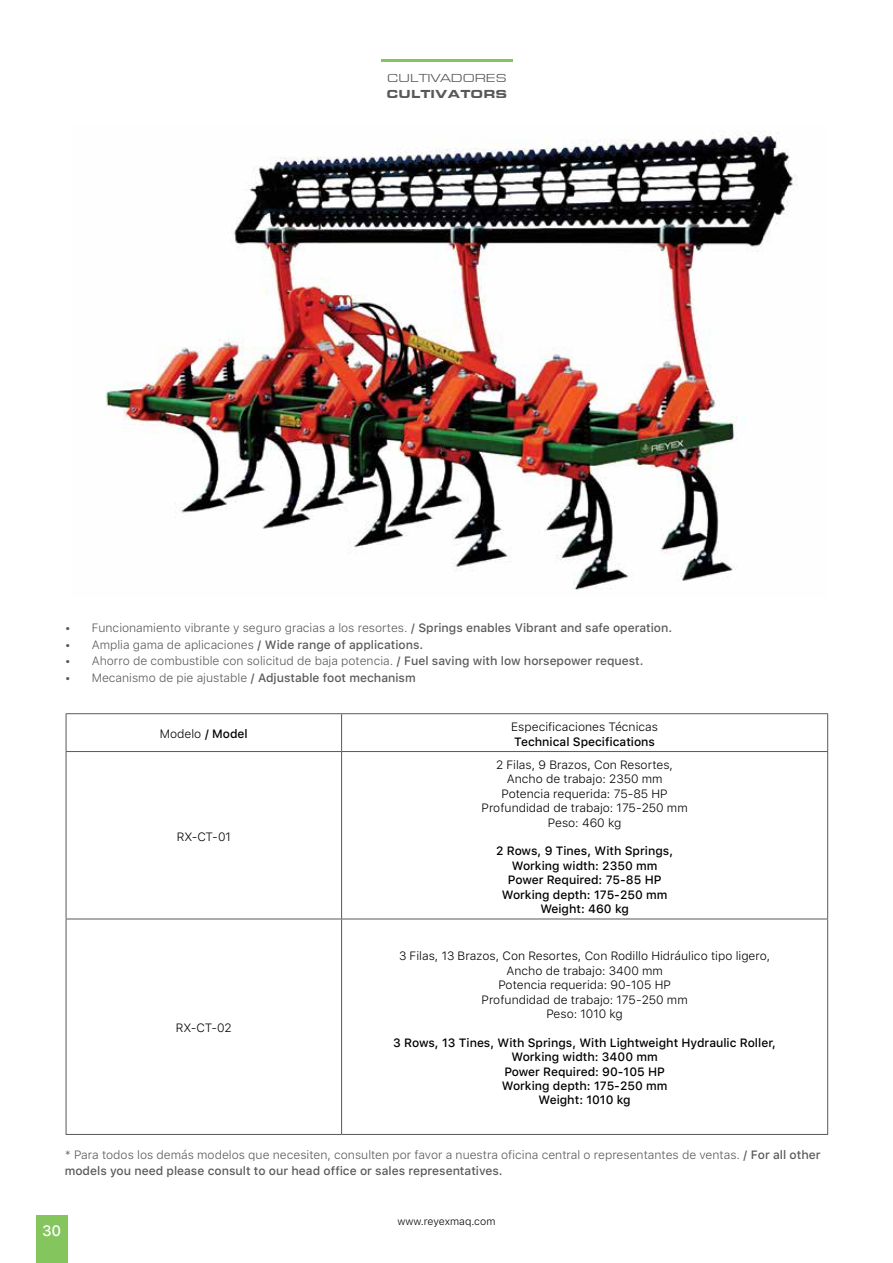
<style>
.page{position:relative;width:893px;height:1263px;background:#fff}
.page>*{position:absolute;margin:0;border:0;box-sizing:border-box;transform-origin:0 0}
.t1{font:500 15px "SFUI Text";color:#fff}
.t2{font:300 12px/16.5px "SFUI Text";color:#58595b}
.t3{font:300 12px/14.4px "SFUI Text";color:#000;text-align:center}
.t4{font:500 12px/14.4px "SFUI Text";color:#000;text-align:center}
.t5{font:12px "Eurostile Extended";color:#58595b}
.t6{font:900 12px "Eurostile Extended";color:#58595b}
.t7{font:300 10.5px "SFUI Text";color:#000}
.s1{font-weight:500}
</style>
<div class="page">
<div style="left:36px;top:1215px;width:32px;height:48px;background:#85c55d"></div>
<img style="left:105px;top:131px;width:693px;height:459px">
<hr style="left:381px;top:60px;width:132px;height:2px;background:#85c55d">
<hr style="left:66px;top:713px;width:276px;height:1px;background:#58595b">
<hr style="left:66px;top:714px;width:1px;height:37px;background:#58595b">
<hr style="left:342px;top:713px;width:486px;height:1px;background:#58595b">
<hr style="left:341px;top:714px;width:1px;height:37px;background:#58595b">
<hr style="left:827px;top:714px;width:1px;height:37px;background:#58595b">
<hr style="left:66px;top:751px;width:276px;height:1px;background:#58595b">
<hr style="left:66px;top:752px;width:1px;height:166px;background:#58595b">
<hr style="left:342px;top:751px;width:486px;height:1px;background:#58595b">
<hr style="left:341px;top:752px;width:1px;height:166px;background:#58595b">
<hr style="left:827px;top:752px;width:1px;height:166px;background:#58595b">
<hr style="left:66px;top:918px;width:276px;height:1px;background:#58595b">
<hr style="left:66px;top:919px;width:1px;height:215px;background:#58595b">
<hr style="left:342px;top:918px;width:486px;height:1px;background:#58595b">
<hr style="left:341px;top:919px;width:1px;height:215px;background:#58595b">
<hr style="left:827px;top:919px;width:1px;height:215px;background:#58595b">
<hr style="left:66px;top:1134px;width:276px;height:1px;background:#58595b">
<hr style="left:342px;top:1134px;width:486px;height:1px;background:#58595b">
<p class="t5" style="left:387px;top:71px;width:121px">CULTIVADORES</p>
<p class="t6" style="left:387px;top:87px;width:122px">CULTIVATORS</p>
<p class="t2" style="left:65px;top:619px;width:609px">• Funcionamiento vibrante y seguro gracias a los resortes. <span class="s1">/ Springs enables Vibrant and safe operation.</span></p>
<p class="t2" style="left:65px;top:636px;width:360px">• Amplia gama de aplicaciones <span class="s1">/ Wide range of applications.</span></p>
<p class="t2" style="left:65px;top:652px;width:580px">• Ahorro de combustible con solicitud de baja potencia. <span class="s1">/ Fuel saving with low horsepower request.</span></p>
<p class="t2" style="left:65px;top:669px;width:353px">• Mecanismo de pie ajustable <span class="s1">/ Adjustable foot mechanism</span></p>
<p class="t3" style="left:160px;top:726px;width:90px">Modelo <span class="s1">/ Model</span></p>
<p class="t3" style="left:177px;top:829px;width:56px">RX-CT-01</p>
<p class="t3" style="left:176px;top:1020px;width:57px">RX-CT-02</p>
<p class="t3" style="left:511px;top:719px;width:148px">Especificaciones Técnicas</p>
<p class="t4" style="left:514px;top:733px;width:142px">Technical Specifications</p>
<p class="t3" style="left:482px;top:757px;width:208px">2 Filas, 9 Brazos, Con Resortes,<br>Ancho de trabajo: 2350 mm<br>Potencia requerida: 75-85 HP<br>Profundidad de trabajo: 175-250 mm<br>Peso: 460 kg</p>
<p class="t4" style="left:496px;top:843px;width:179px">2 Rows, 9 Tines, With Springs,<br>Working width: 2350 mm<br>Power Required: 75-85 HP<br>Working depth: 175-250 mm<br>Weight: 460 kg</p>
<p class="t3" style="left:399px;top:948px;width:373px">3 Filas, 13 Brazos, Con Resortes, Con Rodillo Hidráulico tipo ligero, Ancho de trabajo: 3400 mm<br>Potencia requerida: 90-105 HP<br>Profundidad de trabajo: 175-250 mm<br>Peso: 1010 kg</p>
<p class="t4" style="left:393px;top:1035px;width:384px">3 Rows, 13 Tines, With Springs, With Lightweight Hydraulic Roller,<br>Working width: 3400 mm<br>Power Required: 90-105 HP<br>Working depth: 175-250 mm<br>Weight: 1010 kg</p>
<p class="t2" style="left:65px;top:1146px;width:757px">* Para todos los demás modelos que necesiten, consulten por favor a nuestra oficina central o representantes de ventas. <span class="s1">/ For all other models you need please consult to our head office or sales representatives.</span></p>
<p class="t1" style="left:42px;top:1219px;width:21px">30</p>
<p class="t7" style="left:397px;top:1214px;width:99px">www.reyexmaq.com</p>
</div>
